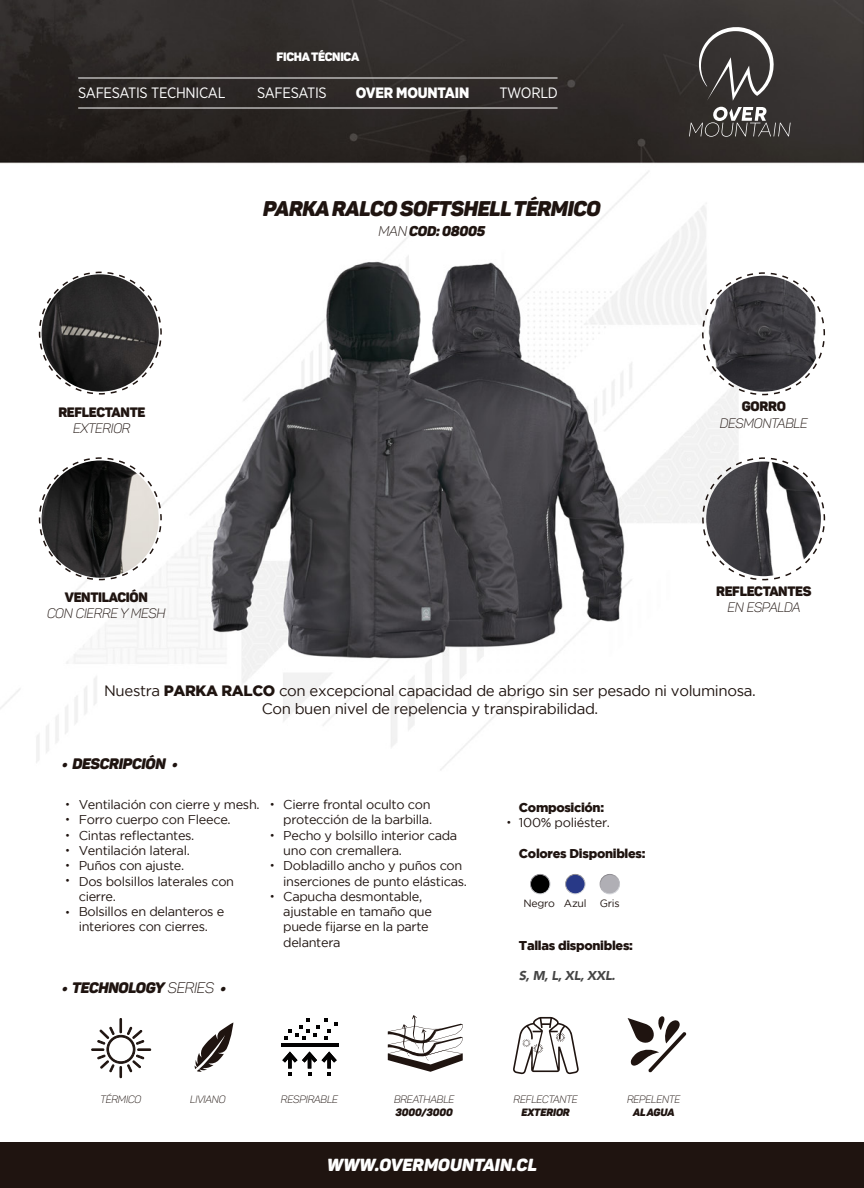
<style>
.page{position:relative;width:864px;height:1188px;background:#fff}
.page>*{position:absolute;margin:0;border:0;box-sizing:border-box;transform-origin:0 0}
.t1{font:21px "Panton Blackitalic Caps";letter-spacing:-.025em;color:#1f1410}
.t2{font:17.25px "Panton Blackitalic Caps";color:#fff}
.t3{font:15px/18px "Gotham";letter-spacing:-.025em;color:#1f1410;text-align:center}
.t4{font:15px "Gotham Narrow";letter-spacing:-.02em;color:#fff}
.t5{font:15px "Panton Blackitalic Caps";letter-spacing:-.025em;color:#1f1410}
.t6{font:900 15px "Gotham Narrow";letter-spacing:-.015em;color:#fff}
.t7{font:13.95px "Panton Blackitalic Caps";letter-spacing:-.025em;color:#1f1410}
.t8{font:13.5px "Panton Lightitalic Caps";letter-spacing:-.025em;color:#1f1410}
.t9{font:13.5px "Panton Black Caps";letter-spacing:-.025em;color:#1f1410}
.t10{font:12.75px/15.3px "Gotham";letter-spacing:-.025em;color:#1f1410}
.t11{font:900 12.75px "Gotham";letter-spacing:-.025em;color:#1f1410}
.t12{font:italic 900 12.75px "Avenir LT Std";color:#454545}
.t13{font:12px "Panton Black Caps";letter-spacing:-.025em;color:#fff}
.t14{font:10.5px "Panton Lightitalic Caps";letter-spacing:-.02em;color:#1f1410}
.t15{font:10.5px/15.3px "Gotham";letter-spacing:-.025em;color:#1f1410}
.t16{font:10.5px "Panton Blackitalic Caps";letter-spacing:-.02em;color:#1f1410}
.s1{font-family:"Panton Lightitalic Caps"}
.s2{font-weight:900}
</style>
<div class="page">
<img style="left:0;top:0;width:864px;height:1143px">
<svg style="left:699px;top:26px;width:75px;height:75px"></svg>
<svg style="left:689px;top:107px;width:102px;height:30px"></svg>
<div style="left:0;top:1143px;width:864px;height:45px;background:#1f1410"></div>
<hr style="left:78px;top:78px;width:480px;height:1px;background:#fff">
<hr style="left:78px;top:108px;width:480px;height:1px;background:#fff">
<div style="left:530px;top:874px;width:20px;height:20px;background:#000;border-radius:50%"></div>
<div style="left:530px;top:874px;width:20px;height:20px;border:1px solid #fff;border-radius:50%"></div>
<div style="left:600px;top:874px;width:20px;height:20px;background:#b0afb5;border-radius:50%"></div>
<div style="left:600px;top:874px;width:20px;height:20px;border:1px solid #fff;border-radius:50%"></div>
<div style="left:566px;top:874px;width:19px;height:20px;background:#283987;border-radius:50%"></div>
<div style="left:565px;top:874px;width:20px;height:20px;border:1px solid #fff;border-radius:50%"></div>
<hr style="left:281px;top:1044px;width:57px;height:3px;background:#020101">
<svg style="left:285px;top:1019px;width:53px;height:21px"></svg>
<svg style="left:282px;top:1052px;width:55px;height:24px"></svg>
<svg style="left:195px;top:1022px;width:38px;height:50px"></svg>
<svg style="left:91px;top:1018px;width:60px;height:60px"></svg>
<svg style="left:388px;top:1015px;width:76px;height:57px"></svg>
<svg style="left:628px;top:1016px;width:58px;height:56px"></svg>
<svg style="left:513px;top:1017px;width:66px;height:57px"></svg>
<svg style="left:702px;top:456px;width:124px;height:126px"></svg>
<svg style="left:701px;top:271px;width:125px;height:126px"></svg>
<svg style="left:38px;top:270px;width:125px;height:126px"></svg>
<svg style="left:38px;top:456px;width:125px;height:126px"></svg>
<img style="left:706px;top:462px;width:115px;height:114px;border-radius:57px">
<img style="left:705px;top:276px;width:116px;height:116px;border-radius:58px">
<p class="t13" style="left:276px;top:49px;width:84px">FICHA TÉCNICA</p>
<p class="t4" style="left:78px;top:83px;width:149px">SAFESATIS TECHNICAL</p>
<p class="t4" style="left:257px;top:83px;width:71px">SAFESATIS</p>
<p class="t6" style="left:356px;top:83px;width:115px">OVER MOUNTAIN</p>
<p class="t4" style="left:499px;top:83px;width:60px">TWORLD</p>
<p class="t9" style="left:58px;top:404px;width:89px">REFLECTANTE</p>
<p class="t8" style="left:73px;top:420px;width:59px">EXTERIOR</p>
<p class="t9" style="left:65px;top:588px;width:85px">VENTILACIÓN</p>
<p class="t8" style="left:47px;top:605px;width:120px">CON CIERRE Y MESH</p>
<h1 class="t1" style="left:263px;top:195px;width:339px">PARKA RALCO SOFTSHELL TÉRMICO</h1>
<p class="t7" style="left:378px;top:222px;width:109px"><span class="s1">MAN</span> COD: 08005</p>
<p class="t9" style="left:742px;top:398px;width:46px">GORRO</p>
<p class="t8" style="left:720px;top:415px;width:90px">DESMONTABLE</p>
<p class="t9" style="left:716px;top:583px;width:97px">REFLECTANTES</p>
<p class="t8" style="left:727px;top:599px;width:75px">EN ESPALDA</p>
<p class="t3" style="left:104px;top:681px;width:653px">Nuestra <span class="s2">PARKA RALCO</span> con excepcional capacidad de abrigo sin ser pesado ni voluminosa.<br>Con buen nivel de repelencia y transpirabilidad.</p>
<p class="t5" style="left:62px;top:754px;width:118px">• DESCRIPCIÓN •</p>
<p class="t10" style="left:79px;top:797px;width:182px">Ventilación con cierre y mesh.<br>Forro cuerpo con Fleece.<br>Cintas reflectantes.<br>Ventilación lateral.<br>Puños con ajuste.<br>Dos bolsillos laterales con cierre.<br>Bolsillos en delanteros e interiores con cierres.</p>
<p class="t11" style="left:519px;top:800px;width:87px">Composición:</p>
<p class="t10" style="left:283px;top:797px;width:185px">Cierre frontal oculto con protección de la barbilla.<br>Pecho y bolsillo interior cada uno con cremallera.<br>Dobladillo ancho y puños con inserciones de punto elásticas.<br>Capucha desmontable, ajustable en tamaño que puede fijarse en la parte delantera</p>
<p class="t15" style="left:65px;top:796px;width:7px">• •</p>
<p class="t15" style="left:270px;top:796px;width:7px">•</p>
<p class="t15" style="left:270px;top:827px;width:7px">•</p>
<p class="t15" style="left:270px;top:858px;width:7px">•</p>
<p class="t15" style="left:270px;top:888px;width:7px">•</p>
<p class="t10" style="left:519px;top:815px;width:93px">100% poliéster.</p>
<p class="t11" style="left:519px;top:846px;width:128px">Colores Disponibles:</p>
<p class="t15" style="left:507px;top:815px;width:7px">•</p>
<p class="t15" style="left:65px;top:827px;width:7px">•</p>
<p class="t15" style="left:65px;top:858px;width:7px">•</p>
<p class="t15" style="left:65px;top:842px;width:7px">•</p>
<p class="t15" style="left:65px;top:873px;width:7px">•</p>
<p class="t15" style="left:65px;top:904px;width:7px">•</p>
<p class="t15" style="left:523px;top:896px;width:65px">Negro Azul</p>
<p class="t15" style="left:600px;top:896px;width:21px">Gris</p>
<p class="t11" style="left:519px;top:938px;width:116px">Tallas disponibles:</p>
<p class="t12" style="left:519px;top:968px;width:98px">S, M, L, XL, XXL.</p>
<p class="t5" style="left:62px;top:978px;width:166px">• TECHNOLOGY <span class="s1">SERIES</span> •</p>
<p class="t14" style="left:100px;top:1093px;width:43px">TÉRMICO</p>
<p class="t14" style="left:190px;top:1093px;width:37px">LIVIANO</p>
<p class="t14" style="left:281px;top:1093px;width:59px">RESPIRABLE</p>
<p class="t14" style="left:394px;top:1093px;width:62px">BREATHABLE</p>
<p class="t16" style="left:396px;top:1105px;width:59px">3000/3000</p>
<p class="t14" style="left:514px;top:1093px;width:66px">REFLECTANTE</p>
<p class="t16" style="left:522px;top:1105px;width:50px">EXTERIOR</p>
<h2 class="t2" style="left:327px;top:1154px;width:211px">WWW.OVERMOUNTAIN.CL</h2>
<p class="t14" style="left:627px;top:1093px;width:55px">REPELENTE</p>
<p class="t16" style="left:633px;top:1105px;width:43px">AL AGUA</p>
</div>
